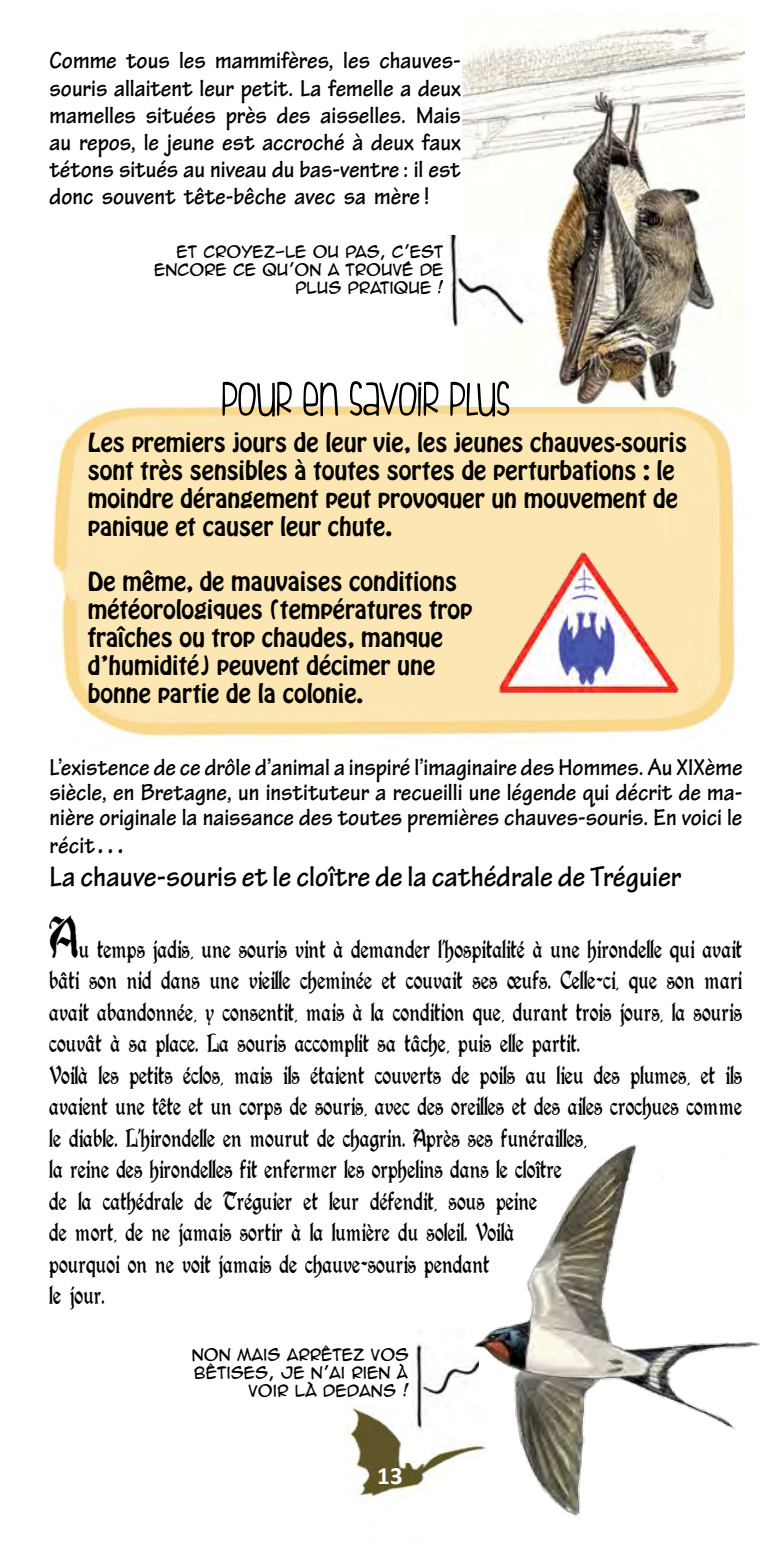
<style>
.page{position:relative;width:780px;height:1560px;background:#fff}
.page>*{position:absolute;margin:0;border:0;box-sizing:border-box;transform-origin:0 0}
.t1{font:66px "Augusta";color:#000;scale:.73 1}
.t2{font:50px "FIS Hfingers";color:#000}
.t3{font:700 30.25px "Tekton Pro";color:#000;scale:.91 1}
.t4{font:29px/31.5px "Augusta";color:#000;scale:.73 1}
.t5{font:700 25px "Calibri";color:#fff}
.t6{font:700 24.75px/27px "Tekton Pro";color:#000;text-align:justify;scale:.91 1}
.t7{font:23.25px/28px "Hobo Std";color:#000}
.t8{font:15px/18px "Anime Ace 2.0 BB";color:#000;text-align:right}
.s1{font-size:33px}
</style>
<div class="page">
<img style="left:52px;top:404px;width:683px;height:333px">
<img style="left:462px;top:25px;width:282px;height:381px">
<svg style="left:462px;top:46px;width:4px;height:171px"></svg>
<img style="left:346px;top:1405px;width:122px;height:94px">
<img style="left:448px;top:236px;width:99px;height:90px">
<img style="left:490px;top:549px;width:197px;height:157px">
<img style="left:468px;top:1144px;width:291px;height:372px">
<img style="left:403px;top:1329px;width:75px;height:109px">
<p class="t6" style="left:50px;top:48px;width:453px">Comme tous les mammifères, les chauves&shy;souris allaitent leur petit. La femelle a deux mamelles situées près des aisselles. Mais au repos, le jeune est accroché à deux faux tétons situés au niveau du bas-ventre : il est donc souvent tête-bêche avec sa mère !</p>
<p class="t8" style="left:154px;top:242px;width:291px">ET CROYEZ-LE OU PAS, C’EST<br>ENCORE CE QU’ON A TROUVÉ DE<br>PLUS PRATIQUE !</p>
<h2 class="t2" style="left:222px;top:371px;width:290px">POUR EN SAVOIR PLUS</h2>
<p class="t7" style="left:88px;top:428px;width:600px">Les premiers jours de leur vie, les jeunes chauves-souris sont très sensibles à toutes sortes de perturbations : le moindre dérangement peut provoquer un mouvement de panique et causer leur chute.</p>
<p class="t7" style="left:88px;top:568px;width:386px">De même, de mauvaises conditions météorologiques (températures trop fraîches ou trop chaudes, manque d’humidité) peuvent décimer une bonne partie de la colonie.</p>
<p class="t6" style="left:50px;top:755px;width:763px;line-height:25.8px">L’existence de ce drôle d’animal a inspiré l’imaginaire des Hommes. Au XIXème siècle, en Bretagne, un instituteur a recueilli une légende qui décrit de ma&shy;nière originale la naissance des toutes premières chauves-souris. En voici le récit<span class="s1">…</span></p>
<p class="t3" style="left:50px;top:858px;width:695px">La chauve-souris et le cloître de la cathédrale de Tréguier</p>
<h1 class="t1" style="left:50px;top:899px;width:42px">A</h1>
<p class="t4" style="left:50px;top:932px;width:950px;text-indent:29px">u temps jadis, une souris vint à demander l’hospitalité à une hirondelle qui avait bâti son nid dans une vieille cheminée et couvait ses œufs. Celle-ci, que son mari avait abandonnée, y consentit, mais à la condition que, durant trois jours, la souris couvât à sa place. La souris accomplit sa tâche, puis elle partit.<br>Voilà les petits éclos, mais ils étaient couverts de poils au lieu des plumes, et ils avaient une tête et un corps de souris, avec des oreilles et des ailes crochues comme le diable. L’hirondelle en mourut de chagrin. Après ses funérailles,<br>la reine des hirondelles fit enfermer les orphelins dans le cloître<br>de la cathédrale de Tréguier et leur défendit, sous peine<br>de mort, de ne jamais sortir à la lumière du soleil. Voilà<br>pourquoi on ne voit jamais de chauve-souris pendant<br>le jour.</p>
<p class="t8" style="left:192px;top:1344px;width:218px">NON MAIS ARRÊTEZ VOS<br>BÊTISES, JE N’AI RIEN À<br>VOIR LÀ DEDANS !</p>
<p class="t5" style="left:377px;top:1459px;width:27px">13</p>
</div>
